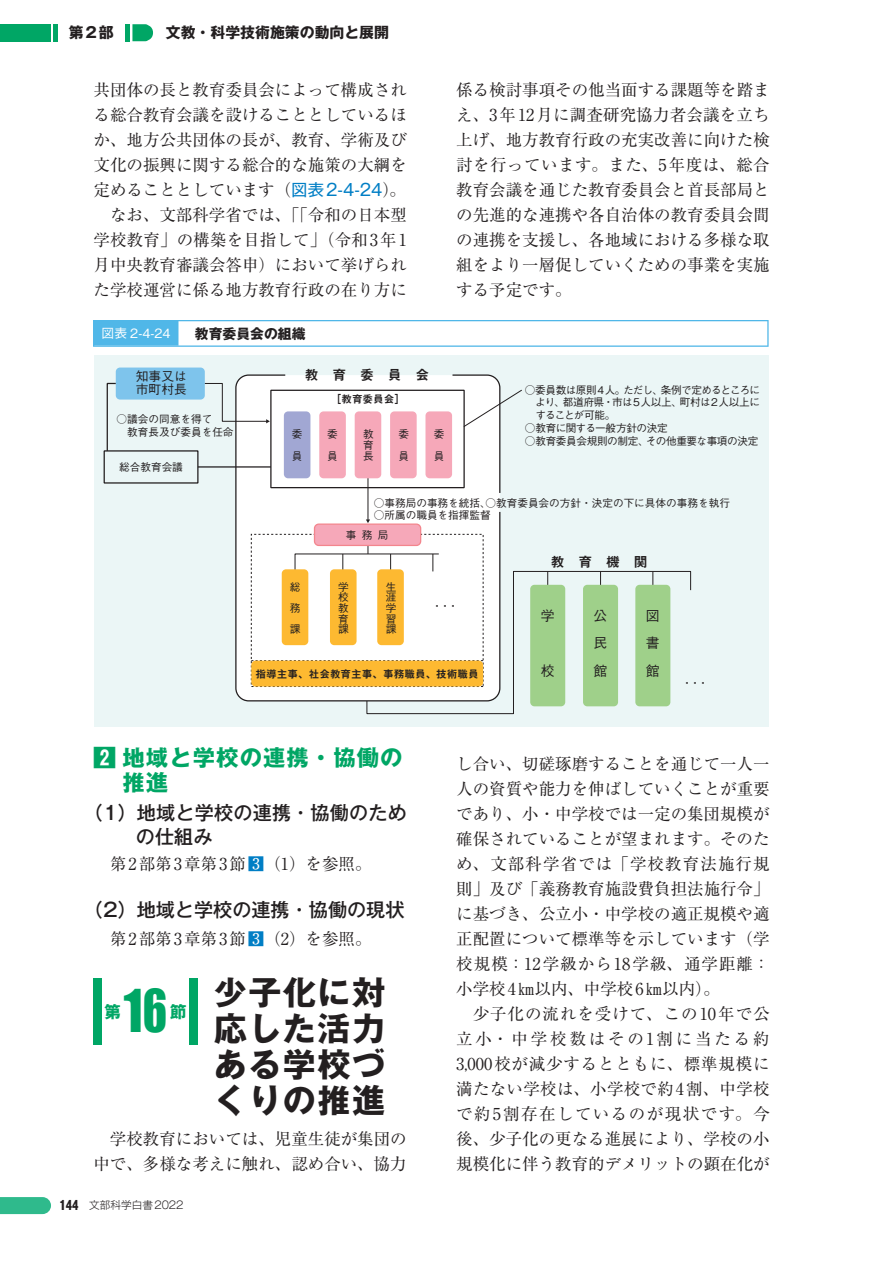
<style>
.page{position:relative;width:893px;height:1263px;background:#fff}
.page>*{position:absolute;margin:0;border:0;box-sizing:border-box;transform-origin:0 0}
.t1{font:54.15px "Impact";color:#00a665;scale:.92 1}
.t2{font:700 33px/36.2px "Gothic MB101 Pro";letter-spacing:.05em;color:#231f20;text-align:justify}
.t3{font:700 22.35px/25px "Gothic MB101 Pro";letter-spacing:.05em;color:#00a665}
.t4{font:500 19.2px/25px "Gothic MB101 Pro";color:#231f20}
.t5{font:16.5px/25px "Ryumin Pro";color:#231f20;text-align:justify}
.t6{font:16.5px "Ryumin Pro";letter-spacing:.125em;color:#231f20}
.t7{font:700 16.5px "Gothic MB101 Pro";color:#00a665}
.t8{font:700 14.85px "Gothic MB101 Pro";color:#231f20}
.t9{font:13.8px "Midashi Go Pr 6 N MB31";color:#231f20}
.t10{font:700 13.8px "Gothic MB101 Pro";color:#231f20}
.t11{font:500 13.8px/27.6px "Gothic BBB Pr 6 N";color:#231f20;text-align:justify}
.t12{font:500 12.75px "Gothic BBB Pro";color:#fff}
.t13{font:500 12.75px/12.8px "Gothic BBB Pr 6 N";color:#231f20}
.t14{font:500 10.65px/21.3px "Gothic BBB Pr 6 N";letter-spacing:-.01em;color:#231f20}
.t15{font:10.65px "Midashi Go Pr 6 N MB31";color:#231f20}
.t16{font:500 10.65px "Gothic BBB Pr 6 N";letter-spacing:-.035em;color:#231f20}
.t17{font:300 10.65px "Gothic MB101 Pro";color:#231f20}
.t18{font:500 10.65px "Gothic BBB Pr 6 N";letter-spacing:-.04em;color:#231f20}
.s1{font-family:"Gothic MB101 Pro";color:#007ec5}
.s2{color:#007ec5}
.s3{font-weight:700;font-size:12.75px}
</style>
<div class="page">
<svg style="left:0;top:1197px;width:51px;height:17px"></svg>
<div style="left:0;top:24px;width:51px;height:17px;background:#00a665"></div>
<hr style="left:54px;top:24px;width:4px;height:17px;background:#00a665">
<hr style="left:126px;top:24px;width:4px;height:17px;background:#00a665">
<svg style="left:132px;top:24px;width:21px;height:17px"></svg>
<hr style="left:93px;top:320px;width:676px;height:1px;background:#50b7e8">
<svg style="left:93px;top:321px;width:1px;height:24px"></svg>
<hr style="left:767px;top:321px;width:2px;height:24px;background:#50b7e8">
<hr style="left:93px;top:345px;width:676px;height:2px;background:#50b7e8">
<div style="left:94px;top:320px;width:84px;height:26px;background:#50b7e8"></div>
<div style="left:94px;top:355px;width:675px;height:372px;background:#ebf6f6"></div>
<svg style="left:366px;top:571px;width:325px;height:143px"></svg>
<svg style="left:235px;top:374px;width:266px;height:328px;background:#f7f6f6"></svg>
<svg style="left:653px;top:571px;width:1px;height:14px"></svg>
<svg style="left:600px;top:571px;width:1px;height:14px"></svg>
<svg style="left:547px;top:571px;width:1px;height:14px"></svg>
<svg style="left:251px;top:660px;width:232px;height:1px"></svg>
<svg style="left:295px;top:536px;width:144px;height:36px;background:#f3f2f2"></svg>
<hr style="left:368px;top:468px;width:1px;height:52px;background:#231f20">
<svg style="left:366px;top:519px;width:4px;height:4px"></svg>
<div style="left:282px;top:569px;width:26px;height:76px;background:#fdb931;border-radius:4px"></div>
<div style="left:530px;top:585px;width:35px;height:121px;background:#9fd08a;border-radius:4px"></div>
<div style="left:583px;top:585px;width:35px;height:121px;background:#9fd08a;border-radius:4px"></div>
<div style="left:635px;top:585px;width:35px;height:121px;background:#9fd08a;border-radius:4px"></div>
<div style="left:330px;top:569px;width:27px;height:76px;background:#fdb931;border-radius:4px"></div>
<div style="left:251px;top:661px;width:232px;height:25px;background:#fdb931;border-radius:4px"></div>
<div style="left:377px;top:569px;width:27px;height:76px;background:#fdb931;border-radius:4px"></div>
<div style="left:314px;top:524px;width:107px;height:21px;background:#f6a8b9;border-radius:4px"></div>
<div style="left:314px;top:523px;width:107px;height:23px;border:1px solid #f3858d;border-radius:4px"></div>
<div style="left:284px;top:411px;width:26px;height:67px;background:#a1a7d3;border-radius:4px"></div>
<div style="left:319px;top:411px;width:27px;height:67px;background:#f6a8b9;border-radius:4px"></div>
<div style="left:355px;top:411px;width:26px;height:67px;background:#f6a8b9;border-radius:4px"></div>
<div style="left:390px;top:411px;width:27px;height:67px;background:#f6a8b9;border-radius:4px"></div>
<div style="left:425px;top:411px;width:27px;height:67px;background:#f6a8b9;border-radius:4px"></div>
<div style="left:270px;top:390px;width:195px;height:98px;border:1px solid #231f20"></div>
<svg style="left:205px;top:383px;width:65px;height:40px"></svg>
<div style="left:116px;top:368px;width:89px;height:32px;background:#7ec4ec;border-radius:4px"></div>
<hr style="left:198px;top:466px;width:73px;height:2px;background:#231f20">
<svg style="left:106px;top:382px;width:11px;height:70px"></svg>
<svg style="left:451px;top:374px;width:71px;height:120px"></svg>
<div style="left:93px;top:978px;width:9px;height:67px;background:#00a665"></div>
<div style="left:189px;top:978px;width:9px;height:67px;background:#00a665"></div>
<p class="t8" style="left:69px;top:20px;width:46px">第2部</p>
<p class="t8" style="left:166px;top:20px;width:225px">文教・科学技術施策の動向と展開</p>
<p class="t5" style="left:94px;top:76px;width:315px;text-align:right">共団体の長と教育委員会によって構成される総合教育会議を設けることとしているほか、地方公共団体の長が、教育、学術及び文化の振興に関する総合的な施策の大綱を定めることとしています（<span class="s1">図表2-4-24</span>）。なお、文部科学省では、「「令和の日本型学校教育」の構築を目指して」（令和3年1月中央教育審議会答申）において挙げられた学校運営に係る地方教育行政の在り方に</p>
<p class="t5" style="left:456px;top:76px;width:315px">係る検討事項その他当面する課題等を踏まえ、3年12月に調査研究協力者会議を立ち上げ、地方教育行政の充実改善に向けた検討を行っています。また、5年度は、総合教育会議を通じた教育委員会と首長部局との先進的な連携や各自治体の教育委員会間の連携を支援し、各地域における多様な取組をより一層促していくための事業を実施する予定です。</p>
<p class="t12" style="left:102px;top:323px;width:70px">図表 2-4-24</p>
<p class="t10" style="left:195px;top:322px;width:112px">教育委員会の組織</p>
<p class="t13" style="left:136px;top:369px;width:53px">知事又は市町村長</p>
<p class="t14" style="left:117px;top:412px;width:118px;line-height:12.8px">○議会の同意を得て<br>　教育長及び委員を任命</p>
<p class="t14" style="left:119px;top:455px;width:65px">総合教育会議</p>
<p class="t9" style="left:305px;top:364px;width:126px">教　育　委　員　会</p>
<p class="t15" style="left:331px;top:391px;width:76px">［教育委員会］</p>
<p class="t14" style="left:292px;top:423px;width:12px">委員</p>
<p class="t14" style="left:327px;top:423px;width:12px">委員</p>
<p class="t14" style="left:363px;top:423px;width:12px">教</p>
<p class="t14" style="left:399px;top:423px;width:12px">委員</p>
<p class="t14" style="left:434px;top:423px;width:12px">委員</p>
<p class="t14" style="left:363px;top:434px;width:12px">育</p>
<p class="t14" style="left:363px;top:444px;width:12px">長</p>
<p class="t14" style="left:535px;top:382px;width:226px;line-height:12.8px;text-align:justify;text-indent:-10px">○委員数は原則4人。ただし、条例で定めるところにより、都道府県・市は5人以上、町村は2人以上にすることが可能。</p>
<p class="t18" style="left:525px;top:419px;width:144px">○教育に関する一般方針の決定</p>
<p class="t16" style="left:525px;top:432px;width:235px">○教育委員会規則の制定、その他重要な事項の決定</p>
<p class="t14" style="left:374px;top:491px;width:358px">○事務局の事務を統括、○教育委員会の方針・決定の下に具体の事務を執行</p>
<p class="t14" style="left:374px;top:504px;width:118px">○所属の職員を指揮監督</p>
<p class="t14" style="left:290px;top:575px;width:12px;text-align:justify">総務課</p>
<p class="t14" style="left:346px;top:524px;width:44px">事務局</p>
<p class="t14" style="left:338px;top:575px;width:12px">学</p>
<p class="t14" style="left:338px;top:586px;width:12px">校</p>
<p class="t14" style="left:338px;top:597px;width:12px">教</p>
<p class="t14" style="left:338px;top:607px;width:12px">育</p>
<p class="t14" style="left:338px;top:618px;width:12px">課</p>
<p class="t14" style="left:386px;top:575px;width:12px">生</p>
<p class="t14" style="left:386px;top:586px;width:12px">涯</p>
<p class="t14" style="left:386px;top:597px;width:12px">学</p>
<p class="t14" style="left:386px;top:607px;width:12px">習</p>
<p class="t14" style="left:386px;top:618px;width:12px">課</p>
<p class="t14" style="left:432px;top:595px;width:28px">・・・</p>
<p class="t15" style="left:256px;top:665px;width:225px">指導主事、社会教育主事、事務職員、技術職員</p>
<p class="t9" style="left:551px;top:551px;width:98px">教　育　機　関</p>
<p class="t11" style="left:541px;top:601px;width:15px">学</p>
<p class="t11" style="left:541px;top:656px;width:15px">校</p>
<p class="t11" style="left:594px;top:601px;width:15px">公民館</p>
<p class="t11" style="left:646px;top:601px;width:15px">図書館</p>
<p class="t14" style="left:682px;top:671px;width:28px">・・・</p>
<h3 class="t3" style="left:122px;top:742px;width:282px;text-indent:-29px">2 地域と学校の連携・協働の推進</h3>
<p class="t4" style="left:136px;top:797px;width:272px;text-indent:-52px">（1）地域と学校の連携・協働のための仕組み</p>
<p class="t6" style="left:110px;top:851px;width:263px">第2部第3章第3節<span class="s2">3</span>（1）を参照。</p>
<p class="t4" style="left:84px;top:894px;width:322px">（2）地域と学校の連携・協働の現状</p>
<p class="t6" style="left:110px;top:926px;width:263px">第2部第3章第3節<span class="s2">3</span>（2）を参照。</p>
<h1 class="t1" style="left:124px;top:969px;width:49px">16</h1>
<h2 class="t2" style="left:214px;top:970px;width:173px">少子化に対応した活力ある学校づくりの推進</h2>
<p class="t5" style="left:93px;top:1125px;width:315px;text-align:right">学校教育においては、児童生徒が集団の中で、多様な考えに触れ、認め合い、協力</p>
<p class="t7" style="left:104px;top:998px;width:84px">第　　　節</p>
<p class="t17" style="left:60px;top:1196px;width:125px"><span class="s3">144</span>　文部科学白書2022</p>
<p class="t5" style="left:456px;top:750px;width:315px">し合い、切磋琢磨することを通じて一人一人の資質や能力を伸ばしていくことが重要であり、小・中学校では一定の集団規模が確保されていることが望まれます。そのため、文部科学省では「学校教育法施行規則」及び「義務教育施設費負担法施行令」に基づき、公立小・中学校の適正規模や適正配置について標準等を示しています（学校規模：12学級から18学級、通学距離：小学校4㎞以内、中学校6㎞以内）。</p>
<p class="t5" style="left:456px;top:1000px;width:315px;text-indent:16px">少子化の流れを受けて、この10年で公立小・中学校数はその1割に当たる約3,000校が減少するとともに、標準規模に満たない学校は、小学校で約4割、中学校で約5割存在しているのが現状です。今後、少子化の更なる進展により、学校の小規模化に伴う教育的デメリットの顕在化が</p>
</div>
